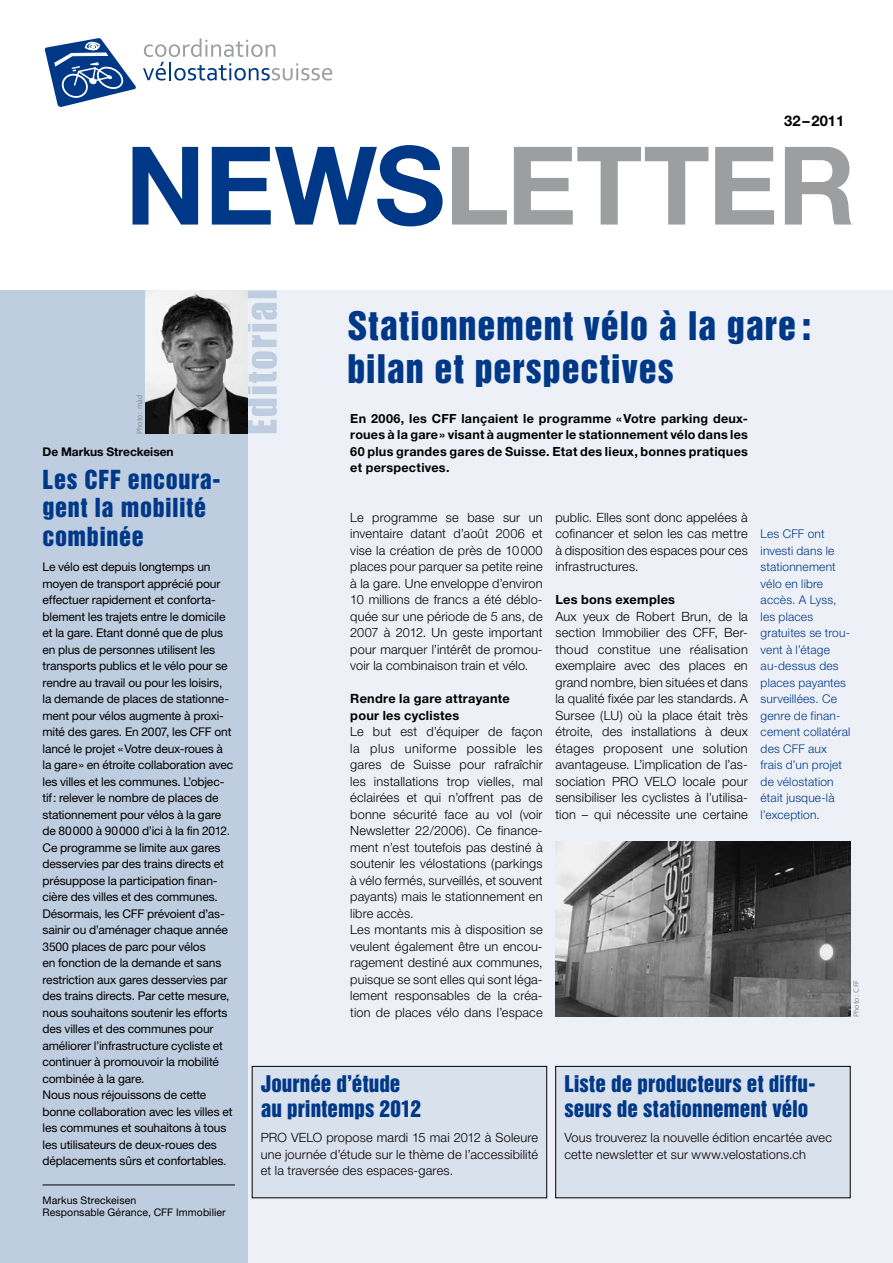
<style>
.page{position:relative;width:893px;height:1263px;background:#fff}
.page>*{position:absolute;margin:0;border:0;box-sizing:border-box;transform-origin:0 0}
.t1{font:700 108.75px "Helvetica Neue";letter-spacing:-.01em;color:#9c9e9f}
.t2{font:36px/43.2px "Helvetica Inserat";letter-spacing:.025em;color:#003888}
.t3{font:24px/28.8px "Helvetica Inserat";letter-spacing:.025em;color:#003888}
.t4{font:21px/25.5px "Helvetica Inserat";letter-spacing:.005em;color:#003888}
.t5{font:700 14.7px "Helvetica Neue";color:#000}
.t6{font:300 12.75px/16.5px "Helvetica Neue";letter-spacing:.015em;color:#000;text-align:justify}
.t7{font:700 12.75px/16.5px "Helvetica Neue";letter-spacing:.02em;color:#000}
.t8{font:700 12.6px/16.5px "Helvetica Neue";letter-spacing:.02em;color:#000;text-align:justify}
.t9{font:12px/16.5px "Helvetica Neue";letter-spacing:-.01em;color:#000}
.t10{font:300 12px/16.5px "Helvetica Neue";letter-spacing:.015em;color:#003888}
.t11{font:700 12px "Helvetica Neue";letter-spacing:-.005em;color:#000}
.t12{font:10.5px/12px "Helvetica Neue";letter-spacing:.01em;color:#000}
.t13{font:7.5px "Syntax";letter-spacing:.015em;color:#87888a}
.s1{color:#003888}
</style>
<div class="page">
<div style="left:0;top:291px;width:893px;height:972px;background:#edf1f7"></div>
<div style="left:0;top:291px;width:248px;height:972px;background:#bfcde1"></div>
<svg style="left:143px;top:38px;width:189px;height:43px"></svg>
<svg style="left:45px;top:38px;width:91px;height:69px"></svg>
<div style="left:252px;top:1066px;width:295px;height:132px;background:#d9e1ed"></div>
<div style="left:252px;top:1066px;width:295px;height:132px;border:1px solid #000"></div>
<div style="left:556px;top:1066px;width:294px;height:132px;background:#d9e1ed"></div>
<div style="left:555px;top:1066px;width:295px;height:132px;border:1px solid #000"></div>
<svg style="left:248px;top:291px;width:29px;height:142px"></svg>
<img style="left:145px;top:291px;width:103px;height:142px">
<hr style="left:43px;top:1185px;width:192px;height:1px;background:#000">
<img style="left:555px;top:842px;width:295px;height:175px">
<p class="t5" style="left:784px;top:111px;width:62px">32 – 2011</p>
<h1 class="t1" style="left:125px;top:118px;width:732px"><span class="s1">NEWS</span>LETTER</h1>
<p class="t13" style="left:135px;top:434px;width:41px;rotate:-90deg">Photo : màd</p>
<p class="t11" style="left:43px;top:444px;width:133px">De Markus Streckeisen</p>
<h3 class="t3" style="left:43px;top:465px;width:180px">Les CFF encoura&shy;gent la mobilité combinée</h3>
<p class="t9" style="left:43px;top:558px;width:192px">Le vélo est depuis longtemps un moyen de transport apprécié pour effectuer rapidement et conforta&shy;blement les trajets entre le domicile et la gare. Etant donné que de plus en plus de personnes utilisent les transports publics et le vélo pour se rendre au travail ou pour les loisirs, la demande de places de stationne&shy;ment pour vélos augmente à proxi&shy;mité des gares. En 2007, les CFF ont lancé le projet «Votre deux-roues à la gare» en étroite collaboration avec les villes et les communes. L’objec&shy;tif: relever le nombre de places de stationnement pour vélos à la gare de 80000 à 90000 d’ici à la fin 2012.<br>Ce programme se limite aux gares desservies par des trains directs et présuppose la participation finan&shy;cière des villes et des communes.<br>Désormais, les CFF prévoient d’as&shy;sainir ou d’aménager chaque année 3500 places de parc pour vélos<br>en fonction de la demande et sans restriction aux gares desservies par des trains directs. Par cette mesure, nous souhaitons soutenir les efforts des villes et des communes pour améliorer l’infrastructure cycliste et continuer à promouvoir la mobilité combinée à la gare.<br>Nous nous réjouissons de cette bonne collaboration avec les villes et les communes et souhaitons à tous les utilisateurs de deux-roues des déplacements sûrs et confortables.</p>
<p class="t12" style="left:43px;top:1194px;width:185px">Markus Streckeisen<br>Responsable Gérance, CFF Immobilier</p>
<h2 class="t2" style="left:347px;top:305px;width:465px">Stationnement vélo à la gare : bilan et perspectives</h2>
<p class="t8" style="left:350px;top:410px;width:399px">En 2006, les CFF lançaient le programme « Votre parking deux&shy;roues à la gare » visant à augmenter le stationnement vélo dans les 60 plus grandes gares de Suisse. Etat des lieux, bonnes pratiques et perspectives.</p>
<p class="t6" style="left:555px;top:508px;width:194px">public. Elles sont donc appelées à cofinancer et selon les cas mettre à disposition des espaces pour ces infrastructures.</p>
<p class="t7" style="left:555px;top:591px;width:121px">Les bons exemples</p>
<p class="t6" style="left:555px;top:607px;width:194px">Aux yeux de Robert Brun, de la section Immobilier des CFF, Ber&shy;thoud constitue une réalisation exemplaire avec des places en grand nombre, bien situées et dans la qualité fixée par les standards. A Sursee (LU) où la place était très étroite, des installations à deux étages proposent une solution avantageuse. L’implication de l’as&shy;sociation PRO VELO locale pour sensibiliser les cyclistes à l’utilisa&shy;tion – qui nécessite une certaine</p>
<p class="t6" style="left:350px;top:508px;width:194px">Le programme se base sur un inventaire datant d’août 2006 et vise la création de près de 10000 places pour parquer sa petite reine à la gare. Une enveloppe d’environ 10 millions de francs a été déblo&shy;quée sur une période de 5 ans, de 2007 à 2012. Un geste important pour marquer l’intérêt de promou&shy;voir la combinaison train et vélo.</p>
<p class="t7" style="left:350px;top:690px;width:161px">Rendre la gare attrayante pour les cyclistes</p>
<p class="t6" style="left:350px;top:723px;width:194px;text-align:left">Le but est d’équiper de façon la plus uniforme possible les gares de Suisse pour rafraîchir les installations trop vielles, mal éclairées et qui n’offrent pas de bonne sécurité face au vol (voir<br>Newsletter 22/2006). Ce finance&shy;ment n’est toutefois pas destiné à soutenir les vélostations (parkings à vélo fermés, surveillés, et souvent payants) mais le stationnement en libre accès.<br>Les montants mis à disposition se veulent également être un encou&shy;ragement destiné aux communes, puisque se sont elles qui sont léga&shy;lement responsables de la créa&shy;tion de places vélo dans l’espace</p>
<p class="t10" style="left:761px;top:525px;width:91px">Les CFF ont investi dans le stationnement vélo en libre accès. A Lyss, les places gratuites se trou&shy;vent à l’étage au-dessus des places payantes surveillées. Ce genre de finan&shy;cement collatéral des CFF aux frais d’un projet de vélostation était jusque-là l’exception.</p>
<p class="t13" style="left:852px;top:1017px;width:39px;rotate:-90deg">Photo : CFF</p>
<h3 class="t4" style="left:261px;top:1071px;width:162px">Journée d’étude au printemps 2012</h3>
<p class="t6" style="left:261px;top:1129px;width:279px">PRO VELO propose mardi 15 mai 2012 à Soleure une journée d’étude sur le thème de l’accessibilité et la traversée des espaces-gares.</p>
<h3 class="t4" style="left:564px;top:1071px;width:252px">Liste de producteurs et diffu&shy;seurs de stationnement vélo</h3>
<p class="t6" style="left:564px;top:1129px;width:269px">Vous trouverez la nouvelle édition encartée avec cette newsletter et sur www.velostations.ch</p>
</div>
